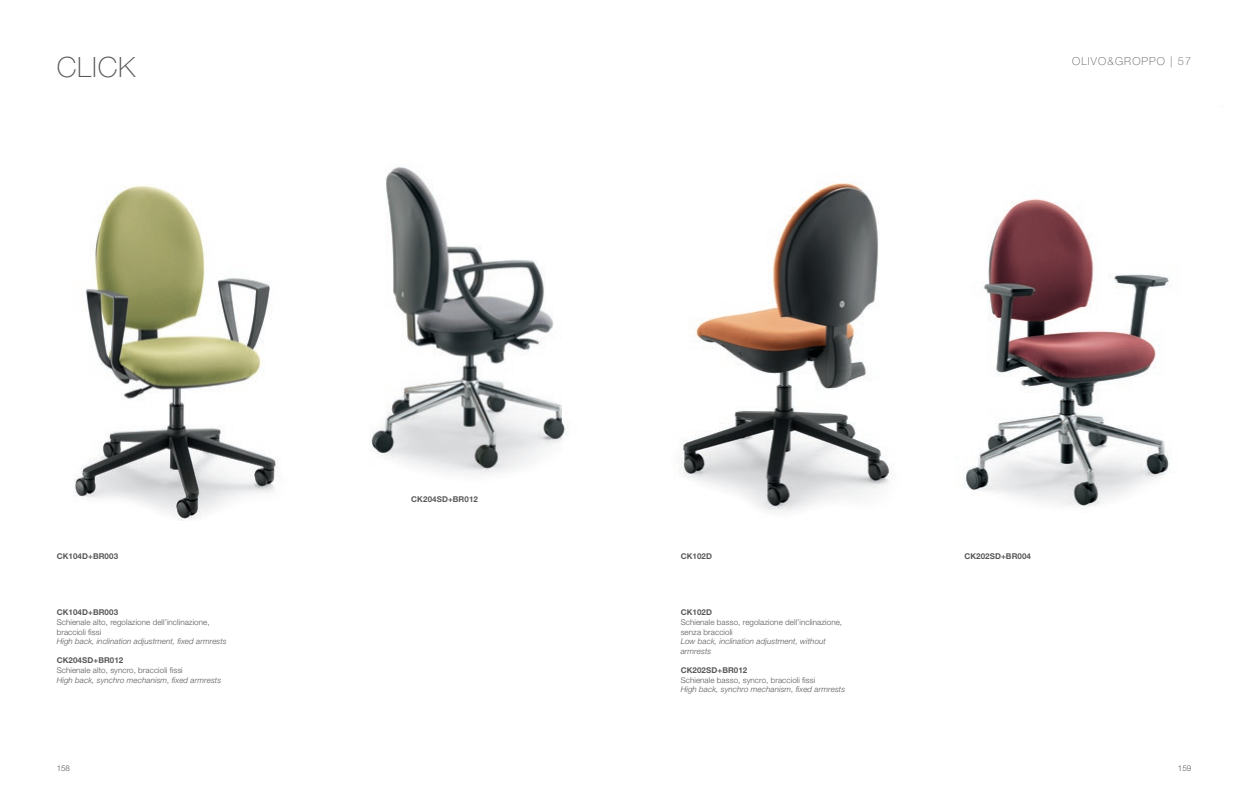
<style>
.page{position:relative;width:1248px;height:794px;background:#fff}
.page>*{position:absolute;margin:0;border:0;box-sizing:border-box;transform-origin:0 0}
.t1{font:100 28px "Helvetica Neue LT Std";letter-spacing:.03em;color:#57585a}
.t2{font:100 11px "Helvetica Neue LT Std";letter-spacing:.1em;color:#57585a}
.t3{font:300 8px/9.6px "Helvetica Neue LT Std";letter-spacing:.01em;color:#57585a}
.t4{font:italic 300 8px/9.6px "Helvetica Neue LT Std";letter-spacing:.01em;color:#57585a}
.t5{font:700 8px "Helvetica Neue LT Std";letter-spacing:.01em;color:#57585a}
</style>
<div class="page">
<img style="left:963px;top:199px;width:209px;height:308px">
<img style="left:679px;top:183px;width:214px;height:329px">
<img style="left:73px;top:185px;width:207px;height:336px">
<img style="left:370px;top:165px;width:199px;height:311px">
<h1 class="t1" style="left:57px;top:51px;width:80px">CLICK</h1>
<h2 class="t2" style="left:1071px;top:54px;width:121px">OLIVO&amp;GROPPO | 57</h2>
<p class="t5" style="left:411px;top:494px;width:68px">CK204SD+BR012</p>
<p class="t5" style="left:57px;top:551px;width:63px">CK104D+BR003</p>
<p class="t5" style="left:680px;top:551px;width:33px">CK102D</p>
<p class="t5" style="left:964px;top:551px;width:68px">CK202SD+BR004</p>
<p class="t5" style="left:57px;top:607px;width:63px">CK104D+BR003</p>
<p class="t3" style="left:57px;top:617px;width:154px">Schienale alto, regolazione dell’inclinazione, braccioli fissi</p>
<p class="t4" style="left:57px;top:636px;width:172px">High back, inclination adjustment, fixed armrests</p>
<p class="t5" style="left:57px;top:655px;width:68px">CK204SD+BR012</p>
<p class="t3" style="left:57px;top:665px;width:127px">Schienale alto, syncro, braccioli fissi</p>
<p class="t4" style="left:57px;top:675px;width:166px">High back, synchro mechanism, fixed armrests</p>
<p class="t5" style="left:680px;top:607px;width:33px">CK102D</p>
<p class="t3" style="left:680px;top:617px;width:163px">Schienale basso, regolazione dell’inclinazione, senza braccioli</p>
<p class="t4" style="left:680px;top:636px;width:147px">Low back, inclination adjustment, without armrests</p>
<p class="t5" style="left:680px;top:665px;width:68px">CK202SD+BR012</p>
<p class="t3" style="left:680px;top:675px;width:136px">Schienale basso, syncro, braccioli fissi</p>
<p class="t4" style="left:680px;top:684px;width:166px">High back, synchro mechanism, fixed armrests</p>
<p class="t3" style="left:57px;top:763px;width:15px">158</p>
<p class="t3" style="left:1177px;top:763px;width:15px">159</p>
</div>
